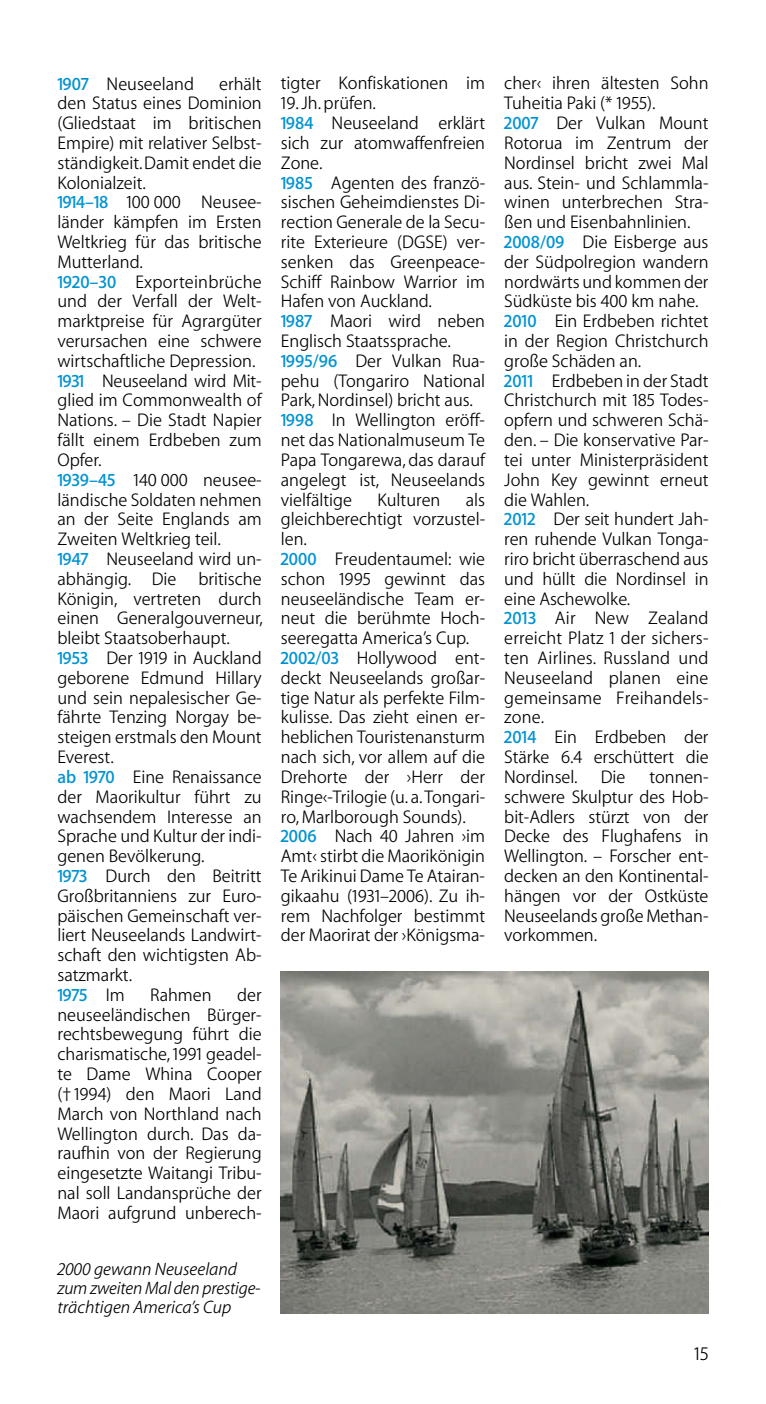
<style>
.page{position:relative;width:766px;height:1404px;background:#fff}
.page>*{position:absolute;margin:0;border:0;box-sizing:border-box;transform-origin:0 0}
.t1{font:300 19.35px "ADAC Myriad OT";color:#000}
.t2{font:300 18.45px/19.8px "ADAC Myriad OT";color:#000}
.t3{font:italic 300 18px/19.3px "ADAC Myriad OT";color:#000}
.s1{font-weight:700;color:#0093d2}
</style>
<div class="page">
<img style="left:281px;top:971px;width:427px;height:342px">
<p class="t2" style="left:57px;top:74px;width:207px;text-indent:162px">erhält den Status eines Dominion (Gliedstaat im britischen<br>Empire) mit relativer Selbst&shy;ständigkeit. Damit endet die<br>Kolonialzeit.<br><span class="s1">1914–18</span> 100 000 Neusee&shy;länder kämpfen im Ersten<br>Weltkrieg für das britische<br>Mutterland.<br><span class="s1">1920–30</span> Exporteinbrüche und der Verfall der Welt&shy;marktpreise für Agrargüter verursachen eine schwere wirtschaftliche Depression.<br><span class="s1">1931</span> Neuseeland wird Mit&shy;glied im Commonwealth of<br>Nations. – Die Stadt Napier fällt einem Erdbeben zum<br>Opfer.<br><span class="s1">1939–45</span> 140 000 neusee&shy;ländische Soldaten nehmen an der Seite Englands am<br>Zweiten Weltkrieg teil.<br><span class="s1">1947</span> Neuseeland wird un&shy;abhängig. Die britische<br>Königin, vertreten durch einen Generalgouverneur, bleibt Staatsoberhaupt.<br><span class="s1">1953</span> Der 1919 in Auckland geborene Edmund Hillary und sein nepalesischer Ge&shy;fährte Tenzing Norgay be&shy;steigen erstmals den Mount<br>Everest.<br><span class="s1">ab 1970</span> Eine Renaissance der Maorikultur führt zu wachsendem Interesse an<br>Sprache und Kultur der indi&shy;genen Bevölkerung.<br><span class="s1">1973</span> Durch den Beitritt<br>Großbritanniens zur Euro&shy;päischen Gemeinschaft ver&shy;liert Neuseelands Landwirt&shy;schaft den wichtigsten Ab&shy;satzmarkt.<br><span class="s1">1975</span> Im</p>
<p class="t2" style="left:57px;top:74px;width:138px"><span class="s1">1907</span> Neuseeland</p>
<p class="t2" style="left:57px;top:984px;width:206px;text-align:justify;text-indent:180px">der neuseeländischen Bürger&shy;rechtsbewegung führt die charismatische, 1991 geadel&shy;te Dame Whina Cooper († 1994) den Maori Land March von Northland nach Wellington durch. Das da&shy;raufhin von der Regierung eingesetzte Waitangi Tribu&shy;nal soll Landansprüche der Maori aufgrund unberech-</p>
<p class="t2" style="left:150px;top:984px;width:63px">Rahmen</p>
<p class="t3" style="left:57px;top:1258px;width:205px">2000 gewann Neuseeland zum zweiten Mal den prestige&shy;trächtigen America’s Cup</p>
<p class="t2" style="left:281px;top:74px;width:206px">tigter Konfiskationen im<br>19.Jh. prüfen.<br><span class="s1">1984</span> Neuseeland erklärt sich zur atomwaffenfreien<br>Zone.<br><span class="s1">1985</span> Agenten des franzö&shy;sischen Geheimdienstes Di&shy;rection Generale de la Secu&shy;rite Exterieure (DGSE) ver&shy;senken das Greenpeace-<br>Schiff Rainbow Warrior im<br>Hafen von Auckland.<br><span class="s1">1987</span> Maori wird neben<br>Englisch Staatssprache.<br><span class="s1">1995/96</span> Der Vulkan Rua&shy;pehu (Tongariro National<br>Park, Nordinsel) bricht aus.<br><span class="s1">1998</span> In Wellington eröff&shy;net das Nationalmuseum Te<br>Papa Tongarewa, das darauf angelegt ist, Neuseelands vielfältige</p>
<p class="t2" style="left:281px;top:489px;width:206px;text-indent:185px">als gleichberechtigt vorzustel&shy;len.<br><span class="s1">2000</span> Freudentaumel: wie schon 1995 gewinnt das neuseeländische Team er&shy;neut die berühmte Hoch&shy;seeregatta America’s Cup.<br><span class="s1">2002/03</span> Hollywood ent&shy;deckt Neuseelands großar&shy;tige Natur als perfekte Film&shy;kulisse. Das zieht einen er&shy;heblichen Touristenansturm nach sich, vor allem auf die<br>Drehorte der ›Herr der<br>Ringe‹-Trilogie (u. a. Tongari&shy;ro, Marlborough Sounds).<br><span class="s1">2006</span> Nach 40 Jahren ›im<br>Amt‹ stirbt die Maorikönigin<br>Te Arikinui Dame Te Atairan&shy;gikaahu (1931–2006). Zu ih&shy;rem Nachfolger bestimmt der Maorirat der ›Königsma-</p>
<p class="t2" style="left:377px;top:489px;width:64px">Kulturen</p>
<p class="t2" style="left:504px;top:74px;width:206px">cher‹ ihren ältesten Sohn<br>Tuheitia Paki (* 1955).<br><span class="s1">2007</span> Der Vulkan Mount<br>Rotorua im Zentrum der<br>Nordinsel bricht zwei Mal aus. Stein- und Schlammla&shy;winen unterbrechen Stra&shy;ßen und Eisenbahnlinien.<br><span class="s1">2008/09</span> Die Eisberge aus der Südpolregion wandern nordwärts und kommen der<br>Südküste bis 400 km nahe.<br><span class="s1">2010</span> Ein Erdbeben richtet in der Region Christchurch große Schäden an.<br><span class="s1">2011</span> Erdbeben in der Stadt<br>Christchurch mit 185 Todes&shy;opfern und schweren Schä&shy;den. – Die konservative Par&shy;tei unter Ministerpräsident<br>John Key gewinnt erneut die Wahlen.<br><span class="s1">2012</span> Der seit hundert Jah&shy;ren ruhende Vulkan Tonga&shy;riro bricht überraschend aus und hüllt die Nordinsel in eine Aschewolke.<br><span class="s1">2013</span> Air New Zealand erreicht Platz 1 der sichers&shy;ten Airlines. Russland und<br>Neuseeland planen eine gemeinsame Freihandels&shy;zone.<br><span class="s1">2014</span> Ein Erdbeben der<br>Stärke 6.4 erschüttert die<br>Nordinsel. Die</p>
<p class="t2" style="left:504px;top:767px;width:206px;text-align:justify;text-indent:145px">tonnen&shy;schwere Skulptur des Hob&shy;bit-Adlers stürzt von der Decke des Flughafens in Wellington. – Forscher ent&shy;decken an den Kontinental&shy;hängen vor der Ostküste Neuseelands große Methan&shy;vorkommen.</p>
<p class="t1" style="left:694px;top:1342px;width:16px">15</p>
</div>
